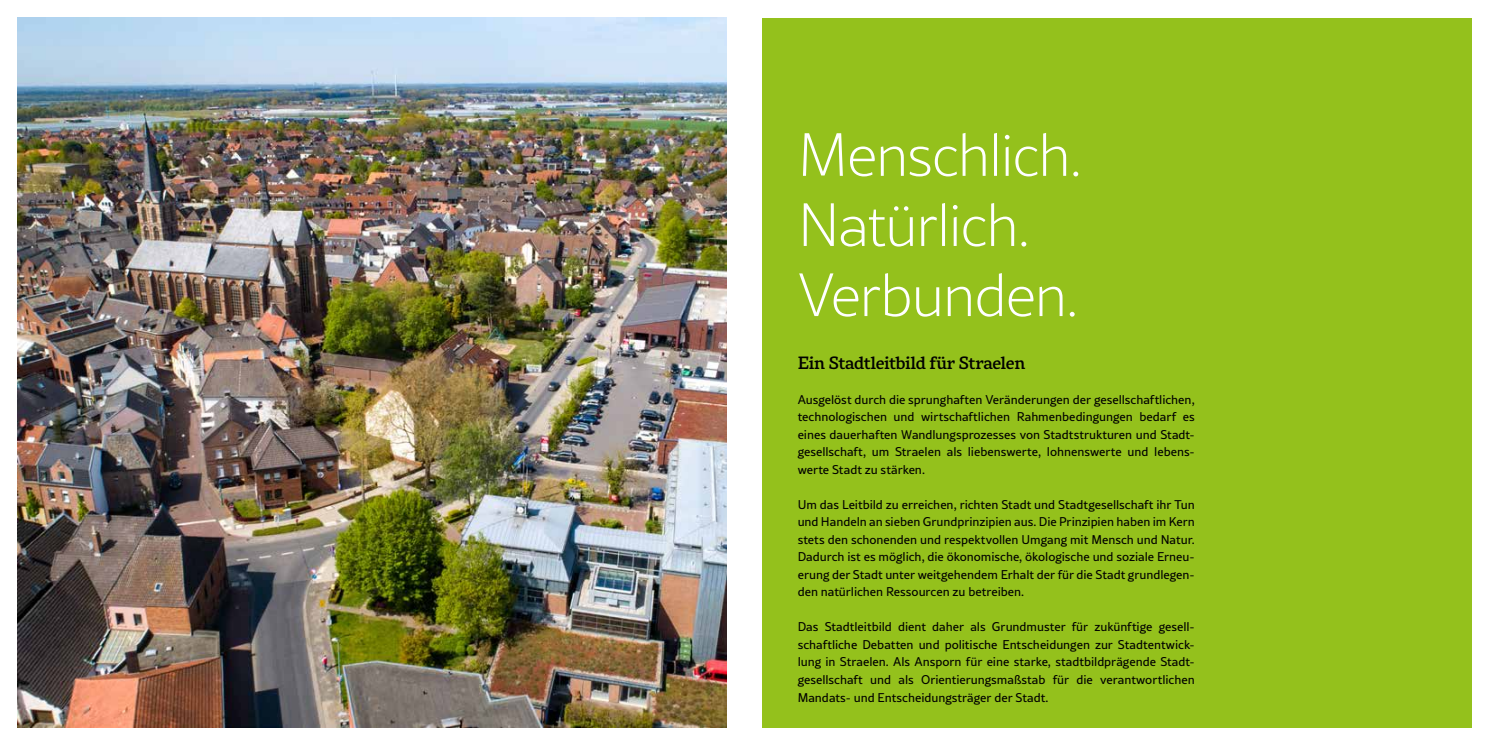
<style>
.page{position:relative;width:1489px;height:745px;background:#fff}
.page>*{position:absolute;margin:0;border:0;box-sizing:border-box;transform-origin:0 0}
.t1{font:200 60px/70px "Rival Sans";letter-spacing:-.03em;color:#fff}
.t2{font:500 17.5px "Rival";letter-spacing:-.015em;color:#000}
.t3{font:12.5px/17.5px "Rival Sans";color:#000;text-align:justify}
</style>
<div class="page">
<div style="left:762px;top:18px;width:708px;height:708px;background:#94c11c"></div>
<img style="left:18px;top:18px;width:708px;height:708px">
<h1 class="t1" style="left:797px;top:120px;width:286px">Menschlich.<br>Natürlich.<br>Verbunden.</h1>
<h2 class="t2" style="left:797px;top:349px;width:229px">Ein Stadtleitbild für Straelen</h2>
<p class="t3" style="left:797px;top:390px;width:398px">Ausgelöst durch die sprunghaften Veränderungen der gesellschaftlichen, technologischen und wirtschaftlichen Rahmenbedingungen bedarf es eines dauerhaften Wandlungsprozesses von Stadtstrukturen und Stadt&shy;gesellschaft, um Straelen als liebenswerte, lohnenswerte und lebens&shy;werte Stadt zu stärken.</p>
<p class="t3" style="left:797px;top:495px;width:398px">Um das Leitbild zu erreichen, richten Stadt und Stadtgesellschaft ihr Tun und Handeln an sieben Grundprinzipien aus. Die Prinzipien haben im Kern stets den schonenden und respektvollen Umgang mit Mensch und Natur.<br>Dadurch ist es möglich, die ökonomische, ökologische und soziale Erneu&shy;erung der Stadt unter weitgehendem Erhalt der für die Stadt grundlegen&shy;den natürlichen Ressourcen zu betreiben.</p>
<p class="t3" style="left:797px;top:617px;width:398px">Das Stadtleitbild dient daher als Grundmuster für zukünftige gesell&shy;schaftliche Debatten und politische Entscheidungen zur Stadtentwick&shy;lung in Straelen. Als Ansporn für eine starke, stadtbildprägende Stadt&shy;gesellschaft und als Orientierungsmaßstab für die verantwortlichen Mandats- und Entscheidungsträger der Stadt.</p>
</div>
